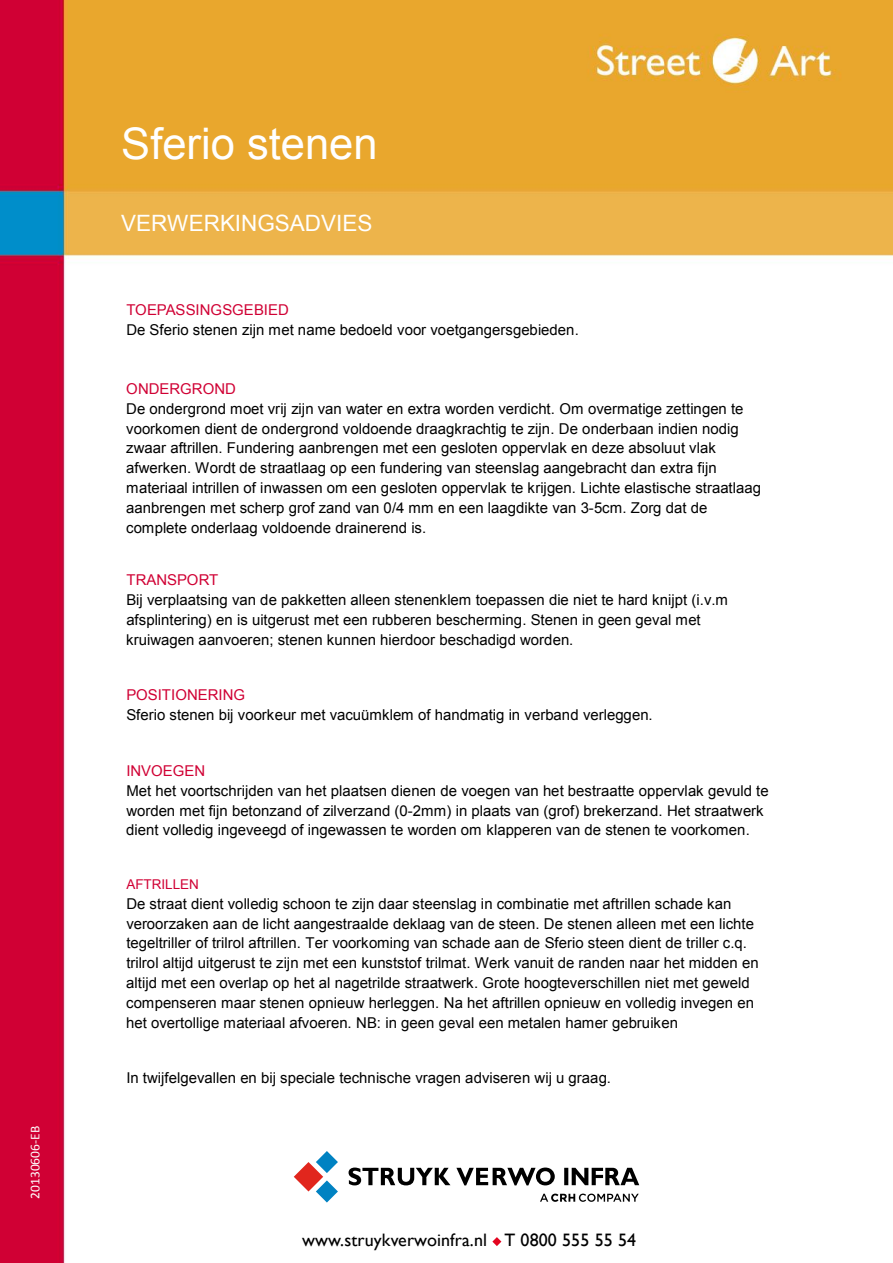
<style>
.page{position:relative;width:893px;height:1263px;background:#fff}
.page>*{position:absolute;margin:0;border:0;box-sizing:border-box;transform-origin:0 0}
.t1{font:43.5px "Arial";color:#fff}
.t2{font:22.5px "Arial";color:#fff}
.t3{font:18px "Gill Sans";letter-spacing:.005em;color:#000}
.t4{font:15px/19.8px "Arial";color:#000}
.t5{font:15px "Arial";color:#d00034}
.t6{font:13.5px "Calibri";color:#fff}
.t7{font:13.5px "Arial";color:#d00034}
</style>
<div class="page">
<img style="left:0;top:0;width:892px;height:1262px">
<div style="left:253px;top:1125px;width:434px;height:138px;background:#fff"></div>
<svg style="left:294px;top:1151px;width:44px;height:51px"></svg>
<svg style="left:349px;top:1167px;width:290px;height:18px"></svg>
<svg style="left:540px;top:1193px;width:99px;height:9px"></svg>
<svg style="left:492px;top:1237px;width:9px;height:9px"></svg>
<p class="t6" style="left:26px;top:1199px;width:74px;rotate:-90deg">20130606-EB</p>
<h1 class="t1" style="left:121px;top:116px;width:258px">Sferio stenen</h1>
<h2 class="t2" style="left:121px;top:208px;width:253px">VERWERKINGSADVIES</h2>
<p class="t5" style="left:126px;top:299px;width:164px">TOEPASSINGSGEBIED</p>
<p class="t4" style="left:126px;top:319px;width:454px">De Sferio stenen zijn met name bedoeld voor voetgangersgebieden.</p>
<p class="t5" style="left:126px;top:379px;width:111px">ONDERGROND</p>
<p class="t4" style="left:126px;top:399px;width:636px">De ondergrond moet vrij zijn van water en extra worden verdicht. Om overmatige zettingen te voorkomen dient de ondergrond voldoende draagkrachtig te zijn. De onderbaan indien nodig zwaar aftrillen. Fundering aanbrengen met een gesloten oppervlak en deze absoluut vlak afwerken. Wordt de straatlaag op een fundering van steenslag aangebracht dan extra fijn materiaal intrillen of inwassen om een gesloten oppervlak te krijgen. Lichte elastische straatlaag aanbrengen met scherp grof zand van 0/4 mm en een laagdikte van 3-5cm. Zorg dat de complete onderlaag voldoende drainerend is.</p>
<p class="t5" style="left:126px;top:570px;width:94px">TRANSPORT</p>
<p class="t4" style="left:126px;top:590px;width:603px">Bij verplaatsing van de pakketten alleen stenenklem toepassen die niet te hard knijpt (i.v.m afsplintering) en is uitgerust met een rubberen bescherming. Stenen in geen geval met kruiwagen aanvoeren; stenen kunnen hierdoor beschadigd worden.</p>
<p class="t5" style="left:126px;top:685px;width:120px">POSITIONERING</p>
<p class="t4" style="left:126px;top:705px;width:528px">Sferio stenen bij voorkeur met vacuümklem of handmatig in verband verleggen.</p>
<p class="t5" style="left:126px;top:761px;width:80px">INVOEGEN</p>
<p class="t4" style="left:126px;top:780px;width:644px">Met het voortschrijden van het plaatsen dienen de voegen van het bestraatte oppervlak gevuld te worden met fijn betonzand of zilverzand (0-2mm) in plaats van (grof) brekerzand. Het straatwerk dient volledig ingeveegd of ingewassen te worden om klapperen van de stenen te voorkomen.</p>
<p class="t7" style="left:126px;top:876px;width:74px">AFTRILLEN</p>
<p class="t4" style="left:126px;top:894px;width:634px">De straat dient volledig schoon te zijn daar steenslag in combinatie met aftrillen schade kan veroorzaken aan de licht aangestraalde deklaag van de steen. De stenen alleen met een lichte tegeltriller of trilrol aftrillen. Ter voorkoming van schade aan de Sferio steen dient de triller c.q. trilrol altijd uitgerust te zijn met een kunststof trilmat. Werk vanuit de randen naar het midden en altijd met een overlap op het al nagetrilde straatwerk. Grote hoogteverschillen niet met geweld compenseren maar stenen opnieuw herleggen. Na het aftrillen opnieuw en volledig invegen en het overtollige materiaal afvoeren. NB: in geen geval een metalen hamer gebruiken</p>
<p class="t4" style="left:126px;top:1068px;width:486px">In twijfelgevallen en bij speciale technische vragen adviseren wij u graag.</p>
<p class="t3" style="left:302px;top:1229px;width:336px">www.struykverwoinfra.nl T 0800 555 55 54</p>
</div>
